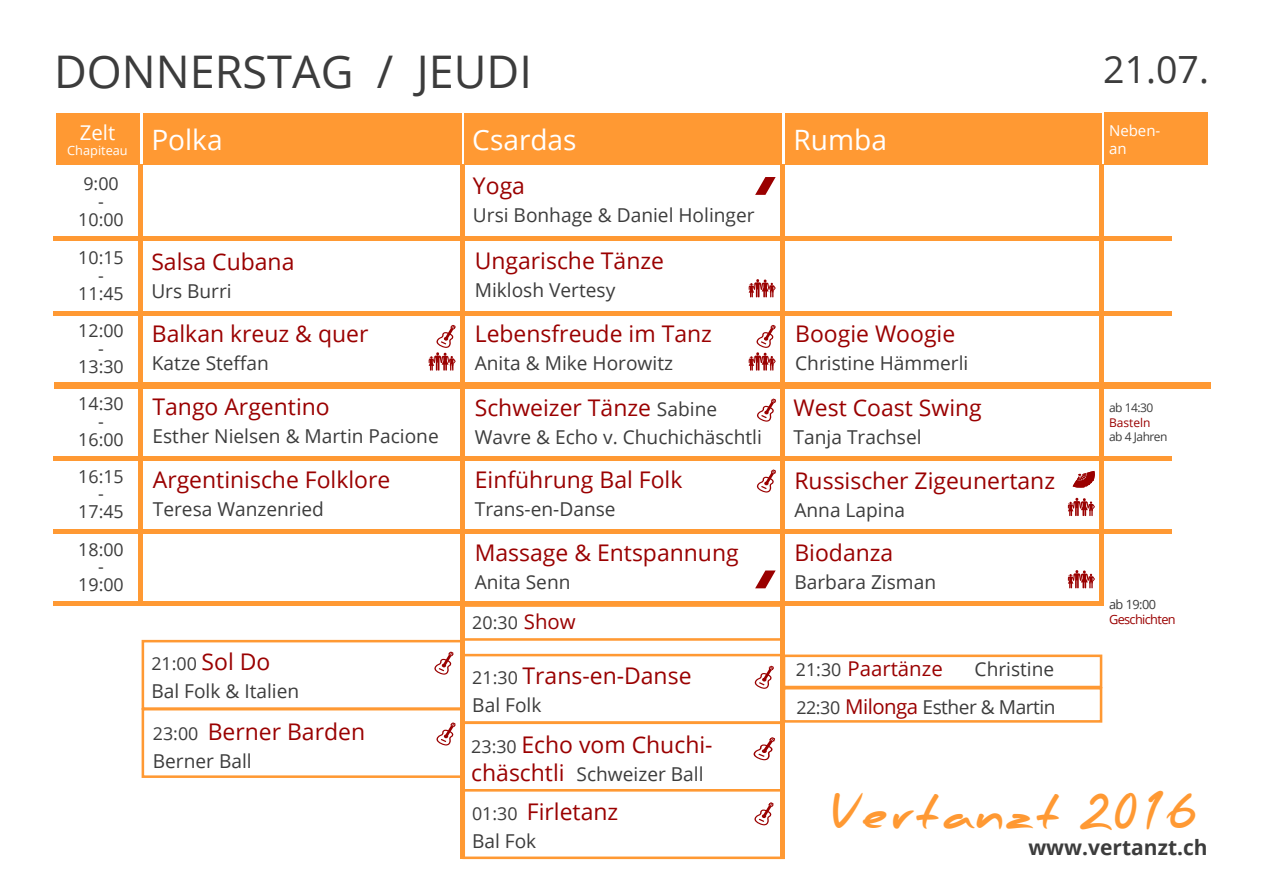
<style>
.page{position:relative;width:1263px;height:893px;background:#fff}
.page>*{position:absolute;margin:0;border:0;box-sizing:border-box;transform-origin:0 0}
.t1{font:45px "Open Sans";color:#3c3c3c}
.t2{font:900 45px "PF Scandal Pro";color:#f93}
.t3{font:37.5px "Open Sans";color:#3c3c3c}
.t4{font:28.05px "Open Sans";color:#fff}
.t5{font:22.95px "Open Sans";color:#9a0000}
.t6{font:700 21px "Open Sans";color:#3c3c3c}
.t7{font:20.4px "Open Sans";color:#9a0000}
.t8{font:20.4px "Open Sans";color:#fff}
.t9{font:19.2px "Open Sans";color:#3c3c3c}
.t10{font:19.2px "Open Sans";letter-spacing:-.025em;color:#3c3c3c}
.t11{font:17.85px "Open Sans";color:#3c3c3c}
.t12{font:15px/18px "Open Sans";color:#fff}
.t13{font:12.75px/15.3px "Open Sans";letter-spacing:-.05em;color:#9a0000}
.t14{font:12.75px "Open Sans";color:#fff}
.t15{font:12px/14.4px "Open Sans";color:#3c3c3c}
.t16{font:12px "Open Sans";letter-spacing:-.04em;color:#3c3c3c}
.s1{font-size:22.95px;color:#9a0000}
.s2{font-size:17.85px;color:#3c3c3c}
.s3{font-size:19.2px;color:#3c3c3c}
.s4{font-size:20.4px;color:#9a0000}
.s5{font-size:17.85px}
.s6{color:#9a0000}
.s7{color:#3c3c3c}
</style>
<div class="page">
<div style="left:783px;top:654px;width:319px;height:34px;background:#fff;border:3px solid #f93"></div>
<div style="left:783px;top:687px;width:319px;height:36px;background:#fff;border:3px solid #f93"></div>
<div style="left:461px;top:654px;width:322px;height:70px;background:#fff;border:3px solid #f93"></div>
<div style="left:57px;top:113px;width:83px;height:51px;background:#f93"></div>
<div style="left:143px;top:113px;width:318px;height:51px;background:#f93"></div>
<div style="left:464px;top:113px;width:318px;height:51px;background:#f93"></div>
<div style="left:785px;top:113px;width:316px;height:51px;background:#f93"></div>
<div style="left:1104px;top:113px;width:104px;height:52px;background:#f93"></div>
<div style="left:142px;top:640px;width:321px;height:70px;background:#fff;border:3px solid #f93"></div>
<div style="left:462px;top:604px;width:323px;height:37px;background:#fff;border:3px solid #f93"></div>
<div style="left:53px;top:529px;width:1119px;height:5px;background:#f93"></div>
<hr style="left:53px;top:456px;width:1119px;height:4px;background:#f93">
<hr style="left:53px;top:311px;width:1119px;height:4px;background:#f93">
<hr style="left:139px;top:164px;width:4px;height:441px;background:#f93">
<hr style="left:53px;top:236px;width:1119px;height:4px;background:#f93">
<div style="left:54px;top:383px;width:1157px;height:6px;background:#f93"></div>
<svg style="left:434px;top:652px;width:20px;height:23px"></svg>
<div style="left:142px;top:708px;width:321px;height:70px;background:#fff;border:3px solid #f93"></div>
<div style="left:462px;top:721px;width:322px;height:70px;background:#fff;border:3px solid #f93"></div>
<svg style="left:436px;top:722px;width:20px;height:23px"></svg>
<div style="left:53px;top:601px;width:1051px;height:5px;background:#f93"></div>
<svg style="left:755px;top:666px;width:19px;height:23px"></svg>
<div style="left:462px;top:789px;width:322px;height:70px;background:#fff;border:3px solid #f93"></div>
<svg style="left:754px;top:802px;width:20px;height:23px"></svg>
<div style="left:780px;top:164px;width:5px;height:695px;background:#f93"></div>
<hr style="left:460px;top:164px;width:4px;height:695px;background:#f93">
<svg style="left:755px;top:177px;width:21px;height:18px"></svg>
<svg style="left:757px;top:469px;width:19px;height:24px"></svg>
<svg style="left:757px;top:399px;width:19px;height:23px"></svg>
<svg style="left:429px;top:325px;width:27px;height:46px"></svg>
<svg style="left:749px;top:279px;width:27px;height:18px"></svg>
<svg style="left:1068px;top:498px;width:27px;height:18px"></svg>
<svg style="left:1068px;top:570px;width:27px;height:18px"></svg>
<svg style="left:753px;top:737px;width:22px;height:23px"></svg>
<svg style="left:749px;top:325px;width:27px;height:46px"></svg>
<hr style="left:1100px;top:164px;width:4px;height:441px;background:#f93">
<svg style="left:755px;top:570px;width:21px;height:18px"></svg>
<svg style="left:1073px;top:471px;width:22px;height:17px"></svg>
<p class="t1" style="left:54px;top:41px;width:479px">DONNERSTAG / JEUDI</p>
<p class="t8" style="left:80px;top:118px;width:37px">Zelt</p>
<p class="t14" style="left:67px;top:142px;width:62px">Chapiteau</p>
<p class="t11" style="left:83px;top:172px;width:37px">9:00</p>
<p class="t11" style="left:98px;top:190px;width:7px">-</p>
<p class="t11" style="left:78px;top:207px;width:47px">10:00</p>
<p class="t11" style="left:78px;top:246px;width:47px">10:15</p>
<p class="t11" style="left:98px;top:263px;width:7px">-</p>
<p class="t11" style="left:78px;top:281px;width:47px">11:45</p>
<p class="t11" style="left:78px;top:318px;width:47px">12:00</p>
<p class="t11" style="left:98px;top:336px;width:7px">-</p>
<p class="t11" style="left:78px;top:354px;width:47px">13:30</p>
<p class="t11" style="left:78px;top:391px;width:47px">14:30</p>
<p class="t11" style="left:98px;top:409px;width:7px">-</p>
<p class="t11" style="left:78px;top:427px;width:47px">16:00</p>
<p class="t11" style="left:78px;top:464px;width:47px">16:15</p>
<p class="t11" style="left:98px;top:482px;width:7px">-</p>
<p class="t11" style="left:78px;top:500px;width:47px">17:45</p>
<p class="t11" style="left:78px;top:537px;width:47px">18:00</p>
<p class="t11" style="left:98px;top:555px;width:7px">-</p>
<p class="t11" style="left:78px;top:573px;width:47px">19:00</p>
<p class="t4" style="left:151px;top:120px;width:73px">Polka</p>
<p class="t4" style="left:472px;top:120px;width:106px">Csardas</p>
<p class="t4" style="left:794px;top:120px;width:95px">Rumba</p>
<p class="t5" style="left:151px;top:246px;width:145px">Salsa Cubana</p>
<p class="t9" style="left:151px;top:278px;width:82px">Urs Burri</p>
<p class="t5" style="left:152px;top:318px;width:218px">Balkan kreuz &amp; quer</p>
<p class="t9" style="left:152px;top:350px;width:119px">Katze Steffan</p>
<p class="t5" style="left:152px;top:391px;width:179px">Tango Argentino</p>
<p class="t9" style="left:152px;top:423px;width:288px">Esther Nielsen &amp; Martin Pacione</p>
<p class="t5" style="left:153px;top:464px;width:239px">Argentinische Folklore</p>
<p class="t9" style="left:153px;top:496px;width:173px">Teresa Wanzenried</p>
<p class="t11" style="left:151px;top:651px;width:121px">21:00 <span class="s1">Sol Do</span></p>
<p class="t9" style="left:151px;top:678px;width:149px">Bal Folk &amp; Italien</p>
<p class="t5" style="left:153px;top:716px;width:214px"><span class="s2">23:00</span> Berner Barden</p>
<p class="t9" style="left:153px;top:748px;width:100px">Berner Ball</p>
<p class="t5" style="left:473px;top:170px;width:54px">Yoga</p>
<p class="t9" style="left:473px;top:202px;width:283px">Ursi Bonhage &amp; Daniel Holinger</p>
<p class="t5" style="left:475px;top:245px;width:191px">Ungarische Tänze</p>
<p class="t9" style="left:475px;top:277px;width:142px">Miklosh Vertesy</p>
<p class="t5" style="left:475px;top:318px;width:239px">Lebensfreude im Tanz</p>
<p class="t9" style="left:475px;top:350px;width:200px">Anita &amp; Mike Horowitz</p>
<p class="t5" style="left:475px;top:392px;width:244px">Schweizer Tänze <span class="s3">Sabine</span></p>
<p class="t9" style="left:475px;top:424px;width:289px">Wavre &amp; Echo v. Chuchichäschtli</p>
<p class="t5" style="left:475px;top:464px;width:209px">Einführung Bal Folk</p>
<p class="t9" style="left:475px;top:496px;width:142px">Trans-en-Danse</p>
<p class="t5" style="left:475px;top:537px;width:265px">Massage &amp; Entspannung</p>
<p class="t9" style="left:475px;top:569px;width:97px">Anita Senn</p>
<p class="t11" style="left:472px;top:610px;width:105px">20:30 <span class="s4">Show</span></p>
<p class="t5" style="left:472px;top:659px;width:221px"><span class="s2">21:30</span> Trans-en-Danse</p>
<p class="t9" style="left:472px;top:691px;width:71px">Bal Folk</p>
<p class="t5" style="left:471px;top:729px;width:243px"><span class="s2">23:30</span> Echo vom Chuchi-</p>
<p class="t9" style="left:471px;top:761px;width:234px"><span class="s1">chäschtli</span> Schweizer Ball</p>
<p class="t5" style="left:795px;top:318px;width:162px">Boogie Woogie</p>
<p class="t9" style="left:795px;top:350px;width:175px">Christine Hämmerli</p>
<p class="t5" style="left:794px;top:392px;width:190px">West Coast Swing</p>
<p class="t9" style="left:794px;top:424px;width:129px">Tanja Trachsel</p>
<p class="t5" style="left:794px;top:465px;width:262px">Russischer Zigeunertanz</p>
<p class="t9" style="left:794px;top:497px;width:112px">Anna Lapina</p>
<p class="t5" style="left:794px;top:537px;width:100px">Biodanza</p>
<p class="t9" style="left:794px;top:569px;width:143px">Barbara Zisman</p>
<p class="t7" style="left:796px;top:655px;width:148px"><span class="s2">21:30</span> Paartänze</p>
<p class="t9" style="left:974px;top:656px;width:81px">Christine</p>
<p class="t10" style="left:796px;top:693px;width:261px"><span class="s5">22:30</span> <span class="s4">Milonga</span> Esther &amp; Martin</p>
<p class="t3" style="left:1103px;top:43px;width:107px">21.07.</p>
<p class="t12" style="left:1109px;top:121px;width:53px">Neben&shy;an</p>
<p class="t15" style="left:1109px;top:401px;width:46px">ab 14:30<br><span class="s6">Basteln</span></p>
<p class="t16" style="left:1109px;top:429px;width:60px">ab 4 Jahren</p>
<p class="t13" style="left:1109px;top:596px;width:68px"><span class="s7">ab 19:00<br></span>Geschichten</p>
<p class="t5" style="left:472px;top:796px;width:148px"><span class="s2">01:30</span> Firletanz</p>
<p class="t9" style="left:472px;top:828px;width:66px">Bal Fok</p>
<p class="t2" style="left:829px;top:786px;width:369px">Vertanzt 2016</p>
<p class="t6" style="left:1028px;top:833px;width:181px">www.vertanzt.ch</p>
</div>
